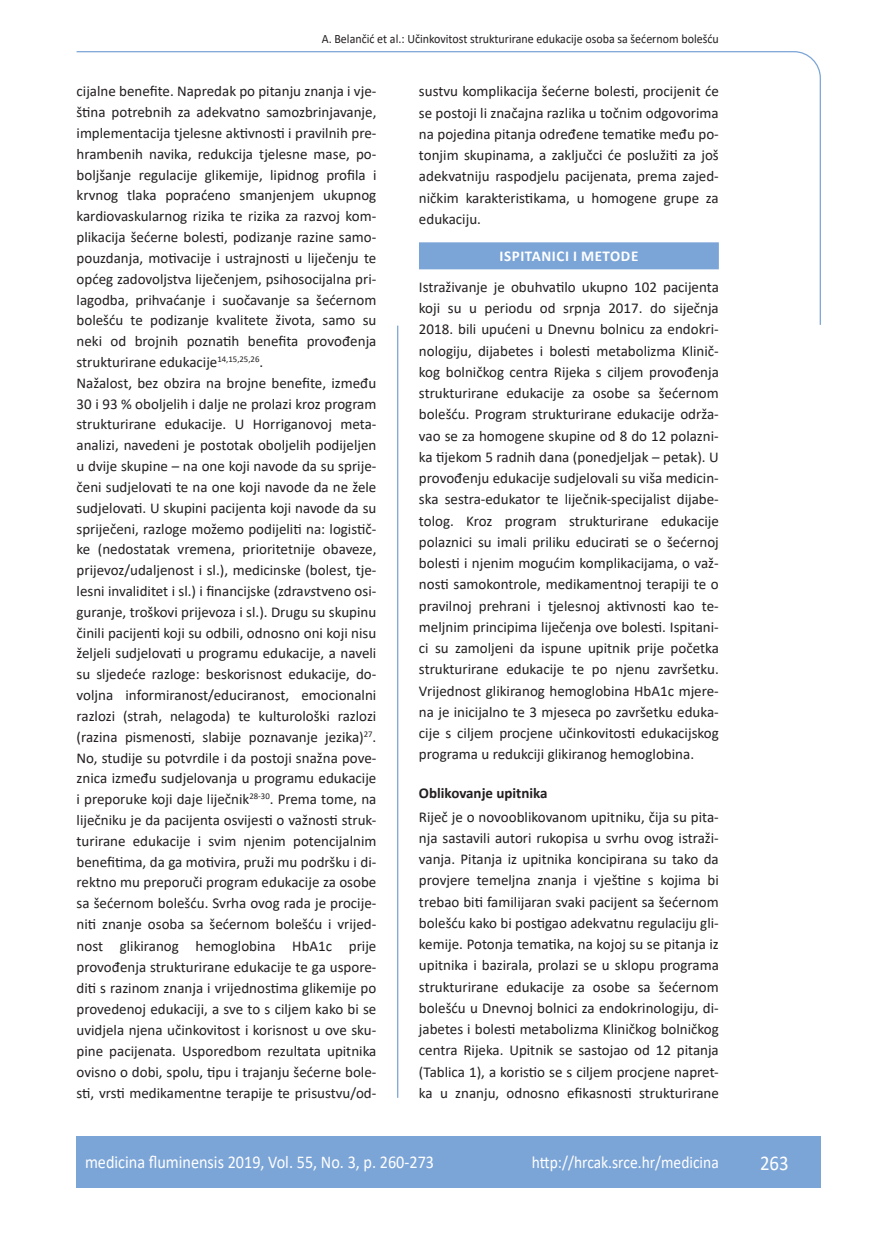
<style>
.page{position:relative;width:872px;height:1234px;background:#fff}
.page>*{position:absolute;margin:0;border:0;box-sizing:border-box;transform-origin:0 0}
.t1{font:21px "Calibri";color:#fff;scale:.9 1}
.t2{font:18px "Calibri";color:#fff;scale:.9 1}
.t3{font:17.25px "Calibri";color:#fff;scale:.9 1}
.osnovni_tekst{font:15px/20.9px "Calibri";color:#231f20;text-align:justify}
.podnaslov{font:700 15px "Calibri";color:#231f20}
.naslov_ruler{font:700 15px "Calibri";letter-spacing:.04em;color:#fff}
.glava{font:12.75px "Calibri";color:#231f20;scale:.94 1}
.s1{font-style:italic}
</style>
<div class="page">
<svg style="left:76px;top:51px;width:745px;height:275px"></svg>
<hr style="left:397px;top:325px;width:1px;height:772px;background:#7ca5d7">
<div style="left:77px;top:1135px;width:744px;height:51px;background:#7ca5d7"></div>
<div style="left:419px;top:242px;width:300px;height:27px;background:#7ca5d7"></div>
<p class="glava" style="left:322px;top:29px;width:424px">A. Belančić et al.: Učinkovitost strukturirane edukacije osoba sa šećernom bolešću</p>
<p class="osnovni_tekst" style="left:77px;top:81px;width:301px">cijalne benefite. Napredak po pitanju znanja i vje&shy;ština potrebnih za adekvatno samozbrinjavanje, implementacija tjelesne aktivnosti i pravilnih pre&shy;hrambenih navika, redukcija tjelesne mase, po&shy;boljšanje regulacije glikemije, lipidnog profila i krvnog tlaka popraćeno smanjenjem ukupnog kardiovaskularnog rizika te rizika za razvoj kom&shy;plikacija šećerne bolesti, podizanje razine samo&shy;pouzdanja, motivacije i ustrajnosti u liječenju te općeg zadovoljstva liječenjem, psihosocijalna pri&shy;lagodba, prihvaćanje i suočavanje sa šećernom bolešću te podizanje kvalitete života, samo su neki od brojnih poznatih benefita provođenja strukturirane edukacije<sup>14,15,25,26</sup>.</p>
<p class="osnovni_tekst" style="left:77px;top:372px;width:301px">Nažalost, bez obzira na brojne benefite, između 30 i 93 % oboljelih i dalje ne prolazi kroz program strukturirane edukacije. U Horriganovoj meta&shy;analizi, navedeni je postotak oboljelih podijeljen u dvije skupine – na one koji navode da su sprije&shy;čeni sudjelovati te na one koji navode da ne žele sudjelovati. U skupini pacijenta koji navode da su spriječeni, razloge možemo podijeliti na: logistič&shy;ke (nedostatak vremena, prioritetnije obaveze, prijevoz/udaljenost i sl.), medicinske (bolest, tje&shy;lesni invaliditet i sl.) i financijske (zdra<span class="s1">vs</span>tveno osi&shy;guranje, troškovi prijevoza i sl.). Drugu su skupinu činili pacijenti koji su odbili, odnosno oni koji nisu željeli sudjelovati u programu edukacije, a naveli su sljedeće razloge: beskorisnost edukacije, do&shy;voljna informiranost/educiranost, emocionalni razlozi (strah, nelagoda) te kulturološki razlozi (razina pismenosti, slabije poznavanje jezika)<sup>27</sup>.<br>No, studije su potvrdile i da postoji snažna pove&shy;znica između sudjelovanja u programu edukacije i preporuke koji daje liječnik<sup>28-30</sup>. Prema tome, na liječniku je da pacijenta osvijesti o važnosti struk&shy;turirane edukacije i svim njenim potencijalnim benefitima, da ga motivira, pruži mu podršku i di&shy;rektno mu preporuči program edukacije za osobe sa šećernom bolešću. Svrha ovog rada je procije&shy;niti znanje osoba sa šećernom bolešću i vrijed&shy;nost glikiranog hemoglobina HbA1c prije provođenja strukturirane edukacije te ga uspore&shy;diti s razinom znanja i vrijednostima glikemije po provedenoj edukaciji, a sve to s ciljem kako bi se uvidjela njena učinkovitost i korisnost u ove sku&shy;pine pacijenata. Usporedbom rezultata upitnika ovisno o dobi, spolu, tipu i trajanju šećerne bole&shy;sti, vrsti medikamentne terapije te prisustvu/od-</p>
<p class="osnovni_tekst" style="left:419px;top:80px;width:301px;line-height:21.3px">sustvu komplikacija šećerne bolesti, procijenit će se postoji li značajna razlika u točnim odgovorima na pojedina pitanja određene tematike među po&shy;tonjim skupinama, a zaključci će poslužiti za još adekvatniju raspodjelu pacijenata, prema zajed&shy;ničkim karakteristikama, u homogene grupe za edukaciju.</p>
<p class="naslov_ruler" style="left:499px;top:245px;width:140px">ISPITANICI I METODE</p>
<p class="osnovni_tekst" style="left:419px;top:276px;width:301px;line-height:21.3px">Istraživanje je obuhvatilo ukupno 102 pacijenta koji su u periodu od srpnja 2017. do siječnja 2018. bili upućeni u Dnevnu bolnicu za endokri&shy;nologiju, dijabetes i bolesti metabolizma Klinič&shy;kog bolničkog centra Rijeka s ciljem provođenja strukturirane edukacije za osobe sa šećernom bolešću. Program strukturirane edukacije održa&shy;vao se za homogene skupine od 8 do 12 polazni&shy;ka tijekom 5 radnih dana (ponedjeljak – petak). U provođenju edukacije sudjelovali su viša medicin&shy;ska sestra-edukator te liječnik-specijalist dijabe&shy;tolog. Kroz program strukturirane edukacije polaznici su imali priliku educirati se o šećernoj bolesti i njenim mogućim komplikacijama, o važ&shy;nosti samokontrole, medikamentnoj terapiji te o pravilnoj prehrani i tjelesnoj aktivnosti kao te&shy;meljnim principima liječenja ove bolesti. Ispitani&shy;ci su zamoljeni da ispune upitnik prije početka strukturirane edukacije te po njenu završetku.<br>Vrijednost glikiranog hemoglobina HbA1c mjere&shy;na je inicijalno te 3 mjeseca po završetku eduka&shy;cije s ciljem procjene učinkovitosti edukacijskog programa u redukciji glikiranog hemoglobina.</p>
<p class="podnaslov" style="left:419px;top:781px;width:130px">Oblikovanje upitnika</p>
<p class="osnovni_tekst" style="left:419px;top:805px;width:301px;line-height:21.3px">Riječ je o novooblikovanom upitniku, čija su pita&shy;nja sastavili autori rukopisa u svrhu ovog istraži&shy;vanja. Pitanja iz upitnika koncipirana su tako da provjere temeljna znanja i vještine s kojima bi trebao biti familijaran svaki pacijent sa šećernom bolešću kako bi postigao adekvatnu regulaciju gli&shy;kemije. Potonja tematika, na kojoj su se pitanja iz upitnika i bazirala, prolazi se u sklopu programa strukturirane edukacije za osobe sa šećernom bolešću u Dnevnoj bolnici za endokrinologiju, di&shy;jabetes i bolesti metabolizma Kliničkog bolničkog centra Rijeka. Upitnik se sastojao od 12 pitanja (Tablica 1), a koristio se s ciljem procjene napret&shy;ka u znanju, odnosno efikasnosti strukturirane</p>
<p class="t2" style="left:85px;top:1149px;width:389px">medicina fluminensis 2019, Vol. 55, No. 3, p. 260-273</p>
<p class="t3" style="left:532px;top:1150px;width:209px">http://hrcak.srce.hr/medicina</p>
<p class="t1" style="left:760px;top:1147px;width:33px">263</p>
</div>
